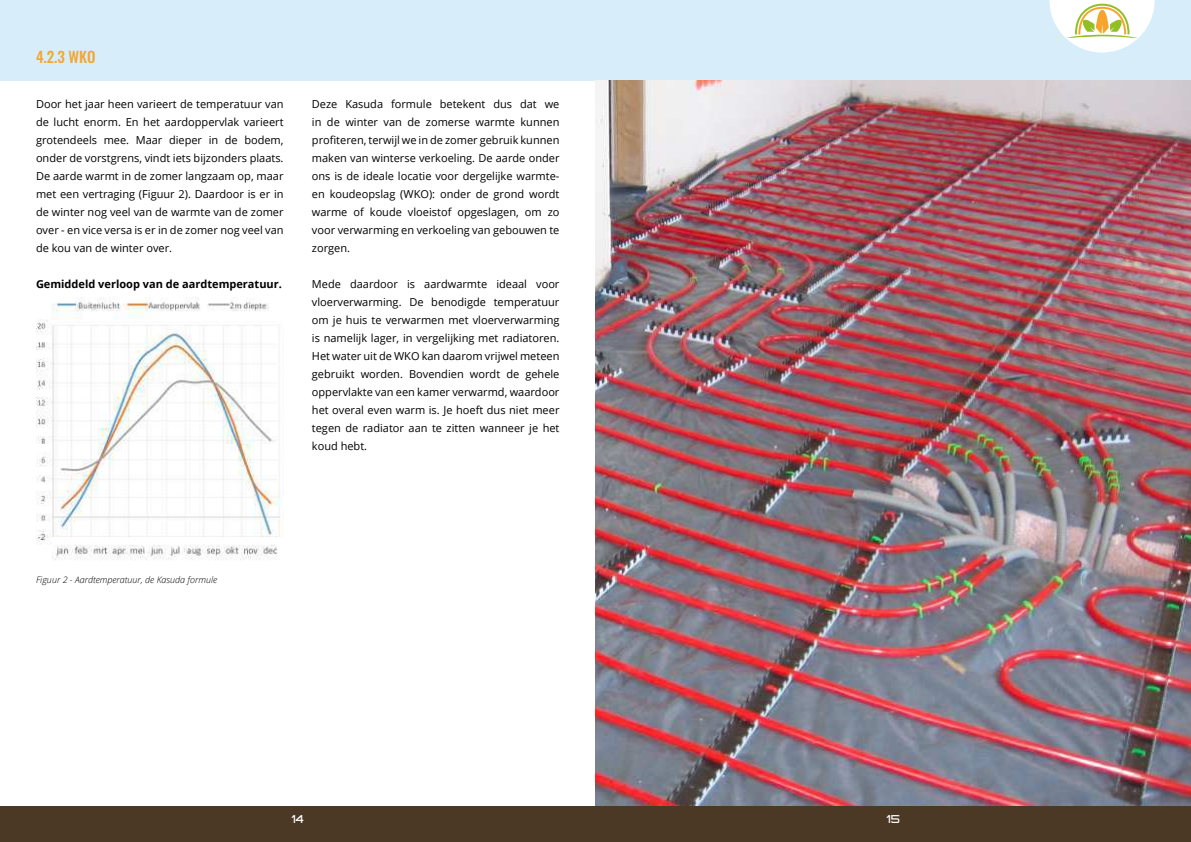
<style>
.page{position:relative;width:1191px;height:842px;background:#fff}
.page>*{position:absolute;margin:0;border:0;box-sizing:border-box;transform-origin:0 0}
.t1{font:500 15px "Oswald";color:#f2a732}
.t2{font:11px/18px "Open Sans";color:#000;text-align:justify}
.t3{font:700 11px "Open Sans";color:#000}
.t4{font:500 11px "Orbitron";color:#fff}
.t5{font:italic 300 9px "Open Sans";color:#000}
</style>
<div class="page">
<div style="left:0;top:806px;width:1191px;height:36px;background:#4c3925"></div>
<div style="left:0;top:0;width:1191px;height:81px;background:#d7eefa"></div>
<svg style="left:1049px;top:0;width:105px;height:53px"></svg>
<img style="left:36px;top:297px;width:245px;height:263px">
<img style="left:595px;top:81px;width:596px;height:725px">
<h1 class="t1" style="left:36px;top:51px;width:61px">4.2.3 WKO</h1>
<p class="t2" style="left:36px;top:96px;width:249px">Door het jaar heen varieert de temperatuur van de lucht enorm. En het aardoppervlak varieert grotendeels mee. Maar dieper in de bodem, onder de vorstgrens, vindt iets bijzonders plaats.<br>De aarde warmt in de zomer langzaam op, maar met een vertraging (Figuur 2). Daardoor is er in de winter nog veel van de warmte van de zomer over - en vice versa is er in de zomer nog veel van de kou van de winter over.</p>
<p class="t3" style="left:36px;top:280px;width:247px">Gemiddeld verloop van de aardtemperatuur.</p>
<p class="t2" style="left:312px;top:96px;width:249px">Deze Kasuda formule betekent dus dat we in de winter van de zomerse warmte kunnen profiteren, terwijl we in de zomer gebruik kunnen maken van winterse verkoeling. De aarde onder ons is de ideale locatie voor dergelijke warmte&shy;en koudeopslag (WKO): onder de grond wordt warme of koude vloeistof opgeslagen, om zo voor verwarming en verkoeling van gebouwen te zorgen.</p>
<p class="t2" style="left:312px;top:276px;width:249px">Mede daardoor is aardwarmte ideaal voor vloerverwarming. De benodigde temperatuur om je huis te verwarmen met vloerverwarming is namelijk lager, in vergelijking met radiatoren.<br>Het water uit de WKO kan daarom vrijwel meteen gebruikt worden. Bovendien wordt de gehele oppervlakte van een kamer verwarmd, waardoor het overal even warm is. Je hoeft dus niet meer tegen de radiator aan te zitten wanneer je het koud hebt.</p>
<p class="t5" style="left:36px;top:576px;width:183px">Figuur 2 - Aardtemperatuur, de Kasuda formule</p>
<p class="t4" style="left:291px;top:815px;width:14px">14</p>
<p class="t4" style="left:886px;top:815px;width:15px">15</p>
</div>
